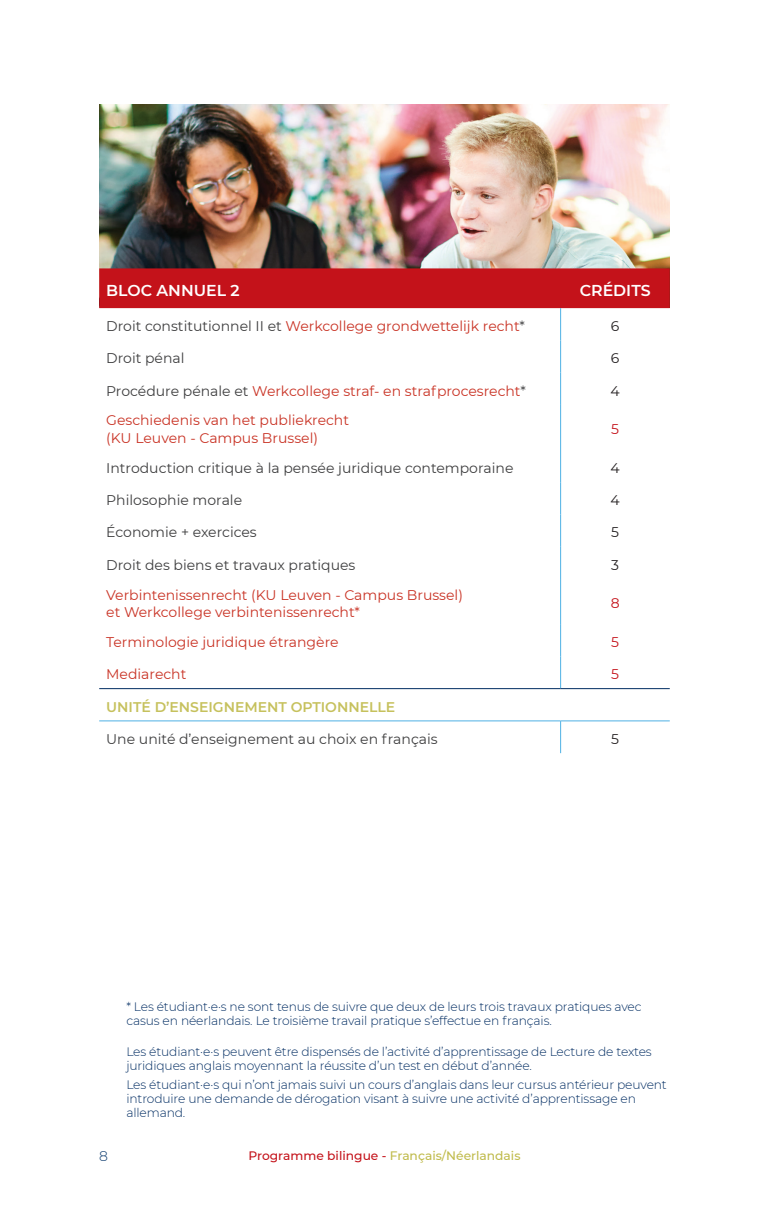
<style>
.page{position:relative;width:769px;height:1216px;background:#fff}
.page>*{position:absolute;margin:0;border:0;box-sizing:border-box;transform-origin:0 0}
.t1{font:600 15.75px "Montserrat";color:#fff}
.t2{font:14px/17.5px "Montserrat";color:#c93325}
.t3{font:14px "Montserrat";color:#3e3e3f}
.t4{font:600 14px "Montserrat";color:#c6c15d}
.t5{font:14px "Montserrat";color:#231f20}
.t6{font:14px "Montserrat";color:#c4121a}
.t7{font:300 14px "Montserrat";color:#0a396d}
.t8{font:300 12.25px/14px "Montserrat";letter-spacing:-.01em;color:#002c62}
.t9{font:500 12.25px "Montserrat";color:#c0bb4c}
.s1{color:#3e3e3f}
.s2{color:#c4121a}
</style>
<div class="page">
<img style="left:99px;top:104px;width:571px;height:164px">
<div style="left:99px;top:268px;width:571px;height:40px;background:#c4121a"></div>
<hr style="left:560px;top:308px;width:1px;height:32px;background:#4fb1e4">
<hr style="left:560px;top:340px;width:1px;height:32px;background:#4fb1e4">
<hr style="left:560px;top:372px;width:1px;height:33px;background:#4fb1e4">
<hr style="left:560px;top:405px;width:1px;height:45px;background:#4fb1e4">
<hr style="left:560px;top:450px;width:1px;height:32px;background:#4fb1e4">
<hr style="left:560px;top:482px;width:1px;height:32px;background:#4fb1e4">
<hr style="left:560px;top:514px;width:1px;height:32px;background:#4fb1e4">
<hr style="left:560px;top:546px;width:1px;height:33px;background:#4fb1e4">
<hr style="left:560px;top:579px;width:1px;height:45px;background:#4fb1e4">
<hr style="left:560px;top:624px;width:1px;height:32px;background:#4fb1e4">
<hr style="left:560px;top:656px;width:1px;height:32px;background:#4fb1e4">
<hr style="left:560px;top:721px;width:1px;height:32px;background:#4fb1e4">
<hr style="left:99px;top:720px;width:462px;height:1px;background:#4fb1e4">
<hr style="left:561px;top:720px;width:109px;height:1px;background:#4fb1e4">
<hr style="left:99px;top:688px;width:462px;height:1px;background:#002c62">
<hr style="left:561px;top:688px;width:109px;height:1px;background:#002c62">
<p class="t1" style="left:106px;top:279px;width:135px">BLOC ANNUEL 2</p>
<p class="t1" style="left:580px;top:279px;width:72px">CRÉDITS</p>
<p class="t2" style="left:106px;top:317px;width:420px"><span class="s1">Droit constitutionnel II et</span> Werkcollege grondwettelijk recht<span class="s1">*</span></p>
<p class="t5" style="left:611px;top:316px;width:10px">6</p>
<p class="t3" style="left:106px;top:349px;width:80px">Droit pénal</p>
<p class="t5" style="left:611px;top:349px;width:10px">6</p>
<p class="t2" style="left:106px;top:381px;width:421px"><span class="s1">Procédure pénale et</span> Werkcollege straf- en strafprocesrecht<span class="s1">*</span></p>
<p class="t5" style="left:610px;top:381px;width:11px">4</p>
<p class="t2" style="left:106px;top:411px;width:244px">Geschiedenis van het publiekrecht (KU Leuven - Campus Brussel)</p>
<p class="t6" style="left:611px;top:419px;width:9px">5</p>
<p class="t3" style="left:106px;top:458px;width:409px">Introduction critique à la pensée juridique contemporaine</p>
<p class="t5" style="left:610px;top:458px;width:11px">4</p>
<p class="t3" style="left:106px;top:490px;width:137px">Philosophie morale</p>
<p class="t5" style="left:610px;top:490px;width:11px">4</p>
<p class="t3" style="left:106px;top:523px;width:152px">Économie + exercices</p>
<p class="t5" style="left:611px;top:523px;width:9px">5</p>
<p class="t3" style="left:106px;top:555px;width:251px">Droit des biens et travaux pratiques</p>
<p class="t5" style="left:611px;top:555px;width:9px">3</p>
<p class="t2" style="left:106px;top:585px;width:358px">Verbintenissenrecht (KU Leuven - Campus Brussel) et Werkcollege verbintenissenrecht*</p>
<p class="t6" style="left:611px;top:593px;width:10px">8</p>
<p class="t2" style="left:106px;top:632px;width:234px">Terminologie juridique étrangère</p>
<p class="t6" style="left:611px;top:632px;width:9px">5</p>
<p class="t2" style="left:106px;top:665px;width:82px">Mediarecht</p>
<p class="t6" style="left:611px;top:664px;width:9px">5</p>
<p class="t4" style="left:106px;top:696px;width:290px">UNITÉ D’ENSEIGNEMENT OPTIONNELLE</p>
<p class="t3" style="left:106px;top:729px;width:333px">Une unité d’enseignement au choix en français</p>
<p class="t5" style="left:611px;top:729px;width:9px">5</p>
<p class="t8" style="left:126px;top:999px;width:517px">* Les étudiant·e·s ne sont tenus de suivre que deux de leurs trois travaux pratiques avec casus en néerlandais. Le troisième travail pratique s’effectue en français.</p>
<p class="t7" style="left:99px;top:1146px;width:10px">8</p>
<p class="t8" style="left:126px;top:1043px;width:527px">Les étudiant·e·s peuvent être dispensés de l’activité d’apprentissage de Lecture de textes juridiques anglais moyennant la réussite d’un test en début d’année.</p>
<p class="t8" style="left:126px;top:1076px;width:542px">Les étudiant·e·s qui n’ont jamais suivi un cours d’anglais dans leur cursus antérieur peuvent introduire une demande de dérogation visant à suivre une activité d’apprentissage en allemand.</p>
<p class="t9" style="left:248px;top:1147px;width:273px"><span class="s2">Programme bilingue -</span> Français/Néerlandais</p>
</div>
